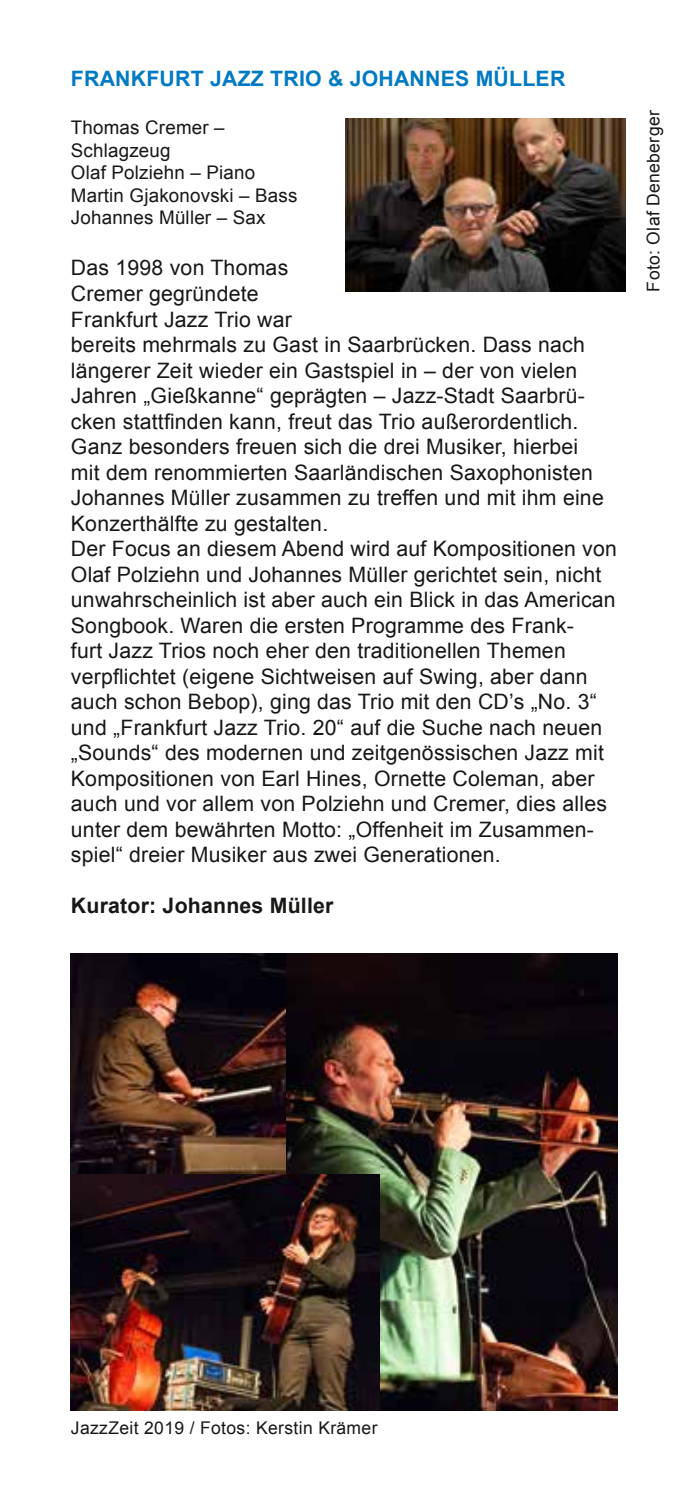
<style>
.page{position:relative;width:688px;height:1489px;background:#fff}
.page>*{position:absolute;margin:0;border:0;box-sizing:border-box;transform-origin:0 0}
.t1{font:21.25px/25.5px "Arial";letter-spacing:.01em;color:#181716}
.t2{font:700 21.25px "Arial";letter-spacing:.01em;color:#007ac3}
.t3{font:700 21.25px "Arial";letter-spacing:.01em;color:#181716}
.t4{font:18.75px/22.5px "Arial";letter-spacing:.01em;color:#181716}
.t5{font:17.5px "Arial";letter-spacing:.02em;color:#181716}
</style>
<div class="page">
<img style="left:285px;top:953px;width:332px;height:457px">
<img style="left:71px;top:953px;width:214px;height:220px">
<img style="left:71px;top:1173px;width:308px;height:237px">
<img style="left:345px;top:118px;width:280px;height:173px">
<p class="t2" style="left:71px;top:65px;width:496px">FRANKFURT JAZZ TRIO &amp; JOHANNES MÜLLER</p>
<p class="t4" style="left:71px;top:117px;width:228px">Thomas Cremer –<br>Schlagzeug<br>Olaf Polziehn – Piano<br>Martin Gjakonovski – Bass<br>Johannes Müller – Sax</p>
<p class="t1" style="left:71px;top:255px;width:547px">Das 1998 von Thomas<br>Cremer gegründete<br>Frankfurt Jazz Trio war<br>bereits mehrmals zu Gast in Saarbrücken. Dass nach längerer Zeit wieder ein Gastspiel in – der von vielen Jahren „Gießkanne“ geprägten – Jazz-Stadt Saarbrü&shy;cken stattfinden kann, freut das Trio außerordentlich.<br>Ganz besonders freuen sich die drei Musiker, hierbei<br>mit dem renommierten Saarländischen Saxophonisten Johannes Müller zusammen zu treffen und mit ihm eine Konzerthälfte zu gestalten.<br>Der Focus an diesem Abend wird auf Kompositionen von Olaf Polziehn und Johannes Müller gerichtet sein, nicht unwahrscheinlich ist aber auch ein Blick in das American Songbook. Waren die ersten Programme des Frank-<br>furt Jazz Trios noch eher den traditionellen Themen verpflichtet (eigene Sichtweisen auf Swing, aber dann auch schon Bebop), ging das Trio mit den CD’s „No. 3“ und „Frankfurt Jazz Trio. 20“ auf die Suche nach neuen „Sounds“ des modernen und zeitgenössischen Jazz mit Kompositionen von Earl Hines, Ornette Coleman, aber auch und vor allem von Polziehn und Cremer, dies alles unter dem bewährten Motto: „Offenheit im Zusammen&shy;spiel“ dreier Musiker aus zwei Generationen.</p>
<p class="t3" style="left:71px;top:891px;width:264px">Kurator: Johannes Müller</p>
<p class="t5" style="left:641px;top:291px;width:183px;rotate:-90deg">Foto: Olaf Deneberger</p>
<p class="t5" style="left:71px;top:1415px;width:308px">JazzZeit 2019 / Fotos: Kerstin Krämer</p>
</div>
